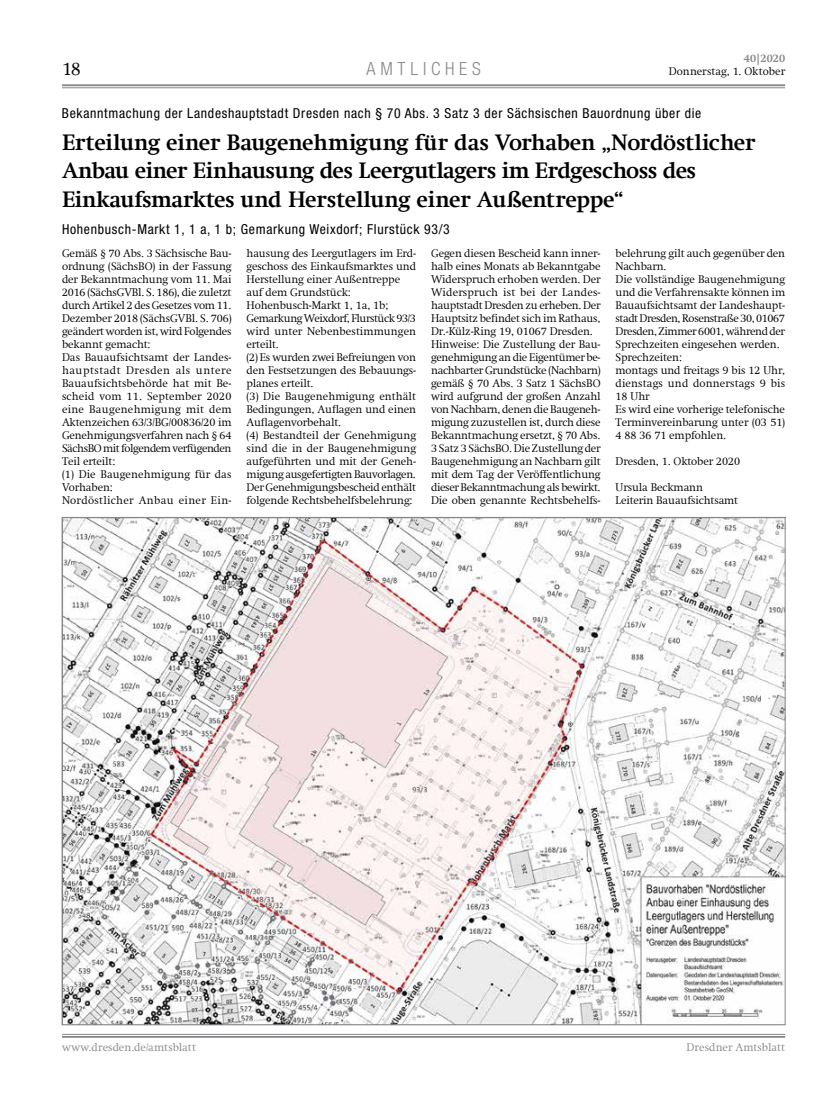
<style>
.page{position:relative;width:833px;height:1117px;background:#fff}
.page>*{position:absolute;margin:0;border:0;box-sizing:border-box;transform-origin:0 0}
.Über-3spaltig{font:700 22.5px/28.8px "Swift Com";letter-spacing:-.02em;color:#000}
.t1{font:300 18.75px "Swift Com";color:#000}
.Rubriktitel{font:300 condensed 18.12px "Helvetica Neue";letter-spacing:.265em;color:#87888a}
.Dachzeile_amtl{font:condensed 13.75px "Helvetica Neue";letter-spacing:.05em;color:#000}
.Unterzeile_amtl{font:condensed 13.75px "Helvetica Neue";letter-spacing:.05em;color:#000}
.Fliesstext{font:300 11.25px/13px "Swift Com";letter-spacing:-.01em;color:#000;text-align:justify}
.t2{font:300 11.25px "Swift Com";letter-spacing:.005em;color:#87888a}
.Fliesstext-2{font:300 11.25px/13px "Swift Com";letter-spacing:.01em;color:#000}
.Fliesstext-3{font:300 11.25px "Swift Com";letter-spacing:-.035em;color:#000}
.Fliesstext-4{font:300 11.25px "Swift Com";letter-spacing:.025em;color:#000}
.t3{font:700 11.25px "Swift Com";letter-spacing:.005em;color:#87888a}
</style>
<div class="page">
<hr style="left:62px;top:87px;width:723px;height:1px;background:#87888a">
<hr style="left:62px;top:84px;width:723px;height:2px;background:#87888a">
<hr style="left:62px;top:1033px;width:723px;height:1px;background:#87888a">
<hr style="left:62px;top:1035px;width:723px;height:2px;background:#87888a">
<img style="left:64px;top:519px;width:719px;height:503px">
<h2 class="t1" style="left:62px;top:58px;width:21px">18</h2>
<p class="Rubriktitel" style="left:366px;top:58px;width:116px">AMTLICHES</p>
<p class="t3" style="left:744px;top:52px;width:43px">40|2020</p>
<p class="Fliesstext" style="left:669px;top:65px;width:118px">Donnerstag, 1. Oktober</p>
<p class="Dachzeile_amtl" style="left:62px;top:105px;width:641px">Bekanntmachung der Landeshauptstadt Dresden nach § 70 Abs. 3 Satz 3 der Sächsischen Bauordnung über die</p>
<p class="Über-3spaltig" style="left:62px;top:127px;width:695px">Erteilung einer Baugenehmigung für das Vorhaben „Nordöstlicher<br>Anbau einer Einhausung des Leergutlagers im Erdgeschoss des<br>Einkaufsmarktes und Herstellung einer Außentreppe“</p>
<p class="Unterzeile_amtl" style="left:62px;top:221px;width:389px">Hohenbusch-Markt 1, 1 a, 1 b; Gemarkung Weixdorf; Flurstück 93/3</p>
<p class="Fliesstext" style="left:62px;top:247px;width:171px">Gemäß § 70 Abs. 3 Sächsische Bau&shy;ordnung (SächsBO) in der Fassung der Bekanntmachung vom 11. Mai 2016 (SächsGVBl. S. 186), die zuletzt durch Artikel 2 des Gesetzes vom 11.<br>Dezember 2018 (SächsGVBl. S. 706) geändert worden ist, wird Folgendes bekannt gemacht:</p>
<p class="Fliesstext" style="left:62px;top:351px;width:171px">Das Bauaufsichtsamt der Landes&shy;hauptstadt Dresden als untere Bauaufsichtsbehörde hat mit Be&shy;scheid vom 11. September 2020 eine Baugenehmigung mit dem Aktenzeichen 63/3/BG/00836/20 im Genehmigungsverfahren nach § 64<br>SächsBO mit folgendem verfügenden Teil erteilt:</p>
<p class="Fliesstext-2" style="left:62px;top:468px;width:171px">(1) Die Baugenehmigung für das<br>Vorhaben:</p>
<p class="Fliesstext-4" style="left:62px;top:494px;width:171px">Nordöstlicher Anbau einer Ein-</p>
<p class="Fliesstext" style="left:246px;top:247px;width:171px">hausung des Leergutlagers im Erd&shy;geschoss des Einkaufsmarktes und Herstellung einer Außentreppe</p>
<p class="Fliesstext" style="left:246px;top:286px;width:106px">auf dem Grundstück:</p>
<p class="Fliesstext" style="left:246px;top:299px;width:143px">Hohenbusch-Markt 1, 1a, 1b;</p>
<p class="Fliesstext-3" style="left:246px;top:312px;width:171px">Gemarkung Weixdorf, Flurstück 93/3</p>
<p class="Fliesstext" style="left:246px;top:325px;width:171px">wird unter Nebenbestimmungen erteilt.</p>
<p class="Fliesstext" style="left:246px;top:351px;width:171px">(2) Es wurden zwei Befreiungen von den Festsetzungen des Bebauungs&shy;planes erteilt.</p>
<p class="Fliesstext" style="left:246px;top:390px;width:171px">(3) Die Baugenehmigung enthält Bedingungen, Auflagen und einen Auflagenvorbehalt.</p>
<p class="Fliesstext" style="left:246px;top:429px;width:171px">(4) Bestandteil der Genehmigung sind die in der Baugenehmigung aufgeführten und mit der Geneh&shy;migung ausgefertigten Bauvorlagen.</p>
<p class="Fliesstext" style="left:246px;top:481px;width:171px">Der Genehmigungsbescheid enthält folgende Rechtsbehelfsbelehrung:</p>
<p class="Fliesstext" style="left:431px;top:247px;width:171px">Gegen diesen Bescheid kann inner&shy;halb eines Monats ab Bekanntgabe Widerspruch erhoben werden. Der Widerspruch ist bei der Landes&shy;hauptstadt Dresden zu erheben. Der Hauptsitz befindet sich im Rathaus, Dr.-Külz-Ring 19, 01067 Dresden.</p>
<p class="Fliesstext" style="left:431px;top:338px;width:171px">Hinweise: Die Zustellung der Bau&shy;genehmigung an die Eigentümer be&shy;nachbarter Grundstücke (Nachbarn) gemäß § 70 Abs. 3 Satz 1 SächsBO wird aufgrund der großen Anzahl von Nachbarn, denen die Baugeneh&shy;migung zuzustellen ist, durch diese Bekanntmachung ersetzt, § 70 Abs.<br>3 Satz 3 SächsBO. Die Zustellung der Baugenehmigung an Nachbarn gilt mit dem Tag der Veröffentlichung dieser Bekanntmachung als bewirkt.<br>Die oben genannte Rechtsbehelfs-</p>
<p class="Fliesstext" style="left:615px;top:247px;width:171px">belehrung gilt auch gegenüber den<br>Nachbarn.</p>
<p class="Fliesstext" style="left:615px;top:273px;width:171px">Die vollständige Baugenehmigung und die Verfahrensakte können im Bauaufsichtsamt der Landeshaupt&shy;stadt Dresden, Rosenstraße 30, 01067<br>Dresden, Zimmer 6001, während der Sprechzeiten eingesehen werden.</p>
<p class="Fliesstext" style="left:615px;top:351px;width:68px">Sprechzeiten:</p>
<p class="Fliesstext" style="left:615px;top:364px;width:171px">montags und freitags 9 bis 12 Uhr, dienstags und donnerstags 9 bis 18 Uhr</p>
<p class="Fliesstext" style="left:615px;top:403px;width:171px">Es wird eine vorherige telefonische Terminvereinbarung unter (03 51)<br>4 88 36 71 empfohlen.</p>
<p class="Fliesstext" style="left:615px;top:455px;width:126px">Dresden, 1. Oktober 2020</p>
<p class="Fliesstext" style="left:615px;top:481px;width:89px">Ursula Beckmann</p>
<p class="Fliesstext" style="left:615px;top:494px;width:124px">Leiterin Bauaufsichtsamt</p>
<p class="t2" style="left:62px;top:1040px;width:135px">www.dresden.de/amtsblatt</p>
<p class="t2" style="left:686px;top:1040px;width:100px">Dresdner Amtsblatt</p>
</div>
